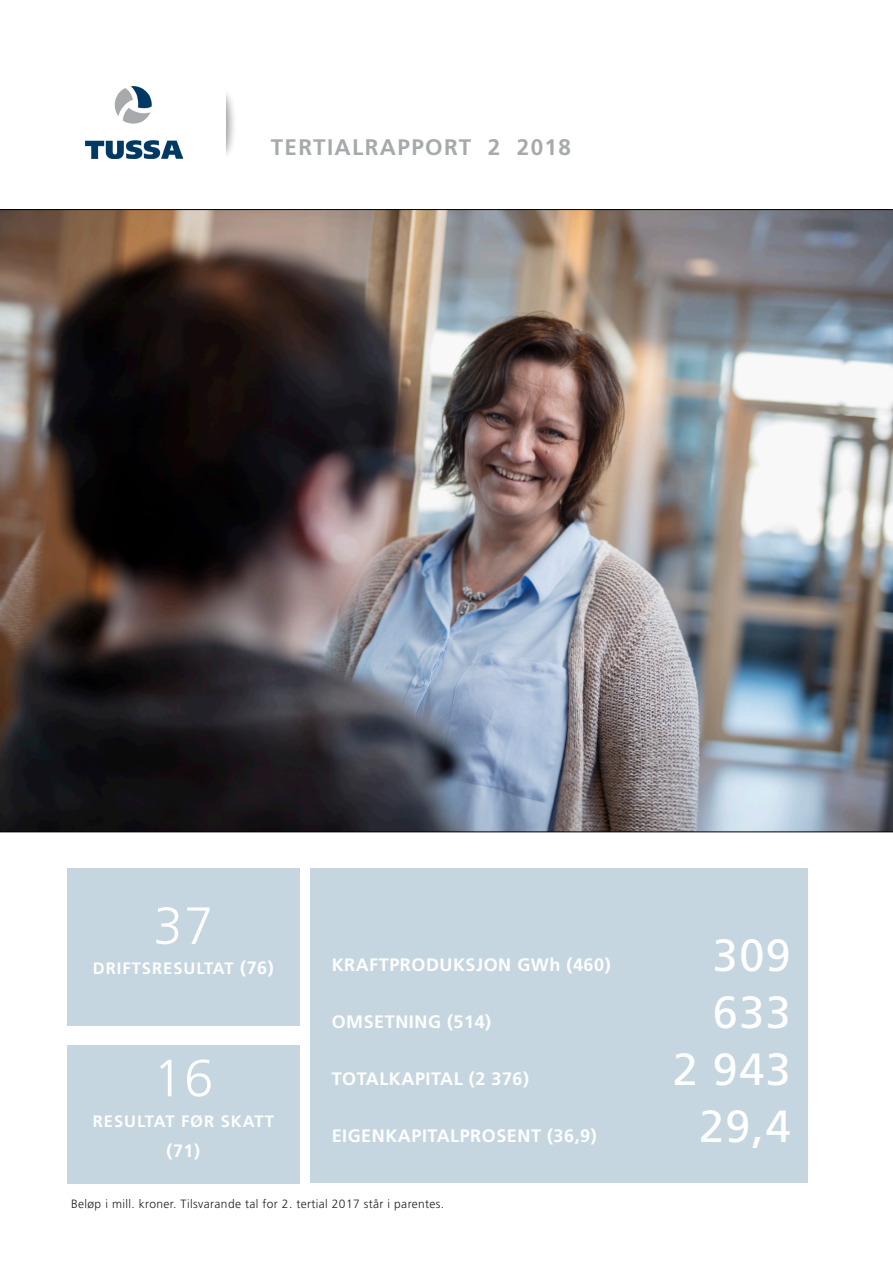
<style>
.page{position:relative;width:893px;height:1263px;background:#fff}
.page>*{position:absolute;margin:0;border:0;box-sizing:border-box;transform-origin:0 0}
.t1{font:300 52.35px "Frutiger LT";color:#fff}
.t2{font:45px "Frutiger LT";letter-spacing:.03em;color:#fff}
.t3{font:700 22.5px "Frutiger LT";letter-spacing:.06em;color:#a7aaac}
.t4{font:700 18px "Frutiger LT";letter-spacing:.03em;color:#fff}
.t5{font:700 17.85px "Frutiger LT";color:#fff}
.t6{font:700 16.5px "Frutiger LT";letter-spacing:.06em;color:#fff}
.t7{font:300 12px "Frutiger LT";letter-spacing:.03em;color:#231f20}
.s1{font-size:17.85px}
</style>
<div class="page">
<div style="left:310px;top:868px;width:498px;height:315px;background:#c6d6e0"></div>
<div style="left:67px;top:868px;width:233px;height:158px;background:#c6d6e0"></div>
<img style="left:0;top:209px;width:893px;height:623px">
<img style="left:85px;top:87px;width:98px;height:72px">
<div style="left:207px;top:88px;width:30px;height:73px;background:#231f20;opacity:.75"></div>
<div style="left:203px;top:87px;width:23px;height:74px;background:#fff"></div>
<div style="left:67px;top:1045px;width:233px;height:138px;background:#c6d6e0"></div>
<p class="t3" style="left:271px;top:134px;width:302px">TERTIALRAPPORT 2 2018</p>
<p class="t1" style="left:153px;top:896px;width:61px">37</p>
<p class="t6" style="left:93px;top:959px;width:182px">DRIFTSRESULTAT <span class="s1">(76)</span></p>
<p class="t1" style="left:153px;top:1048px;width:61px">16</p>
<p class="t6" style="left:93px;top:1111px;width:182px">RESULTAT FØR SKATT</p>
<p class="t5" style="left:167px;top:1140px;width:35px">(71)</p>
<p class="t4" style="left:332px;top:954px;width:280px">KRAFTPRODUKSJON GWh (460)</p>
<p class="t4" style="left:332px;top:1011px;width:161px">OMSETNING (514)</p>
<p class="t4" style="left:332px;top:1068px;width:199px">TOTALKAPITAL (2 376)</p>
<p class="t4" style="left:332px;top:1125px;width:267px">EIGENKAPITALPROSENT (36,9)</p>
<p class="t7" style="left:71px;top:1197px;width:375px">Beløp i mill. kroner. Tilsvarande tal for 2. tertial 2017 står i parentes.</p>
<p class="t2" style="left:713px;top:929px;width:79px">309</p>
<p class="t2" style="left:713px;top:986px;width:79px">633</p>
<p class="t2" style="left:673px;top:1043px;width:119px">2 943</p>
<p class="t2" style="left:699px;top:1100px;width:93px">29,4</p>
</div>
